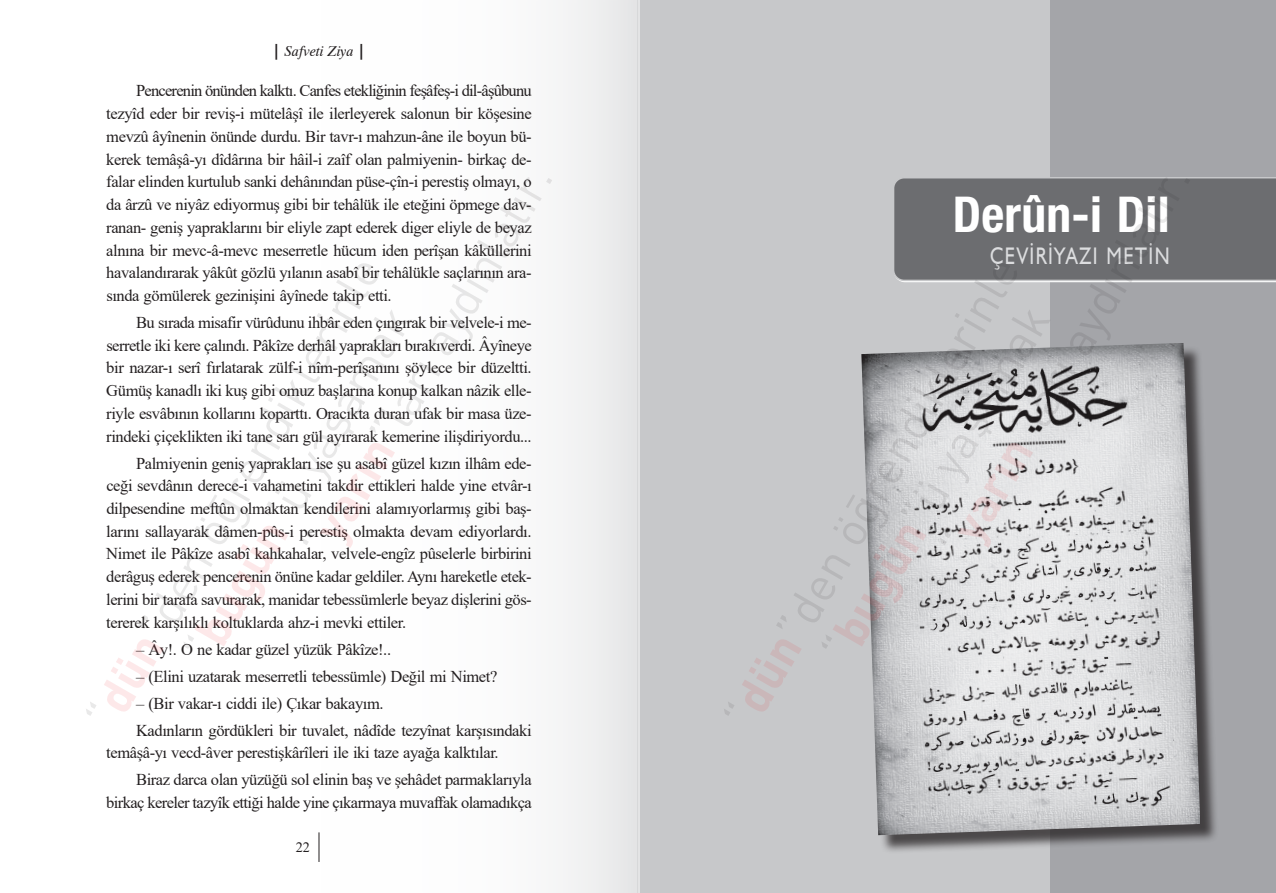
<style>
.page{position:relative;width:1276px;height:893px;background:#fff}
.page>*{position:absolute;margin:0;border:0;box-sizing:border-box;transform-origin:0 0}
.t1{font:700 condensed 49.5px "Helvetica Neue LT Pro";letter-spacing:.005em;color:#fff}
.t2{font:24px "Humanist 521 BT";letter-spacing:.075em;color:#dcdddf;scale:.8 1}
.t3{font:16.5px/22.6px "Times New Roman";letter-spacing:-.025em;color:#231f20;text-align:justify}
.t4{font:italic 14.25px "DBY";color:#231f20}
.t5{font:14.25px "Times New Roman";color:#231f20}
.s1{font-weight:700;font-style:normal;font-size:15.75px}
</style>
<div class="page">
<div style="left:0;top:0;width:638px;height:893px;background:linear-gradient(to right,#fff,#f4f4f4)"></div>
<div style="left:640px;top:0;width:472px;height:893px;background:#c7c8ca"></div>
<div style="left:1050px;top:0;width:226px;height:893px;background:#a4a5a9"></div>
<div style="left:864px;top:346px;width:354px;height:508px;background:#231f20;opacity:.75"></div>
<div style="left:894px;top:177px;width:382px;height:106px;background:#6c6d70"></div>
<svg style="left:864px;top:346px;width:336px;height:489px"></svg>
<hr style="left:319px;top:832px;width:1px;height:30px;background:#231f20">
<svg style="left:369px;top:177px;width:183px;height:256px"></svg>
<svg style="left:183px;top:309px;width:230px;height:340px"></svg>
<svg style="left:138px;top:263px;width:241px;height:366px"></svg>
<svg style="left:104px;top:639px;width:60px;height:73px"></svg>
<svg style="left:86px;top:701px;width:11px;height:15px"></svg>
<svg style="left:1007px;top:177px;width:183px;height:256px"></svg>
<svg style="left:822px;top:309px;width:228px;height:340px"></svg>
<svg style="left:776px;top:263px;width:241px;height:366px"></svg>
<svg style="left:742px;top:639px;width:59px;height:72px"></svg>
<svg style="left:724px;top:702px;width:10px;height:13px"></svg>
<p class="t4" style="left:273px;top:42px;width:94px"><span class="s1">|</span> Safveti Ziya <span class="s1">|</span></p>
<p class="t3" style="left:106px;top:79px;width:427px;text-indent:30px">Pencerenin önünden kalktı. Canfes etekliğinin feşâfeş-i dil-âşûbunu tezyîd eder bir reviş-i mütelâşî ile ilerleyerek salonun bir köşesine mevzû âyînenin önünde durdu. Bir tavr-ı mahzun-âne ile boyun bü&shy;kerek temâşâ-yı dîdârına bir hâil-i zaîf olan palmiyenin- birkaç de&shy;falar elinden kurtulub sanki dehânından püse-çîn-i perestiş olmayı, o da ârzû ve niyâz ediyormuş gibi bir tehâlük ile eteğini öpmege dav&shy;ranan- geniş yapraklarını bir eliyle zapt ederek diger eliyle de beyaz alnına bir mevc-â-mevc meserretle hücum iden perîşan kâküllerini havalandırarak yâkût gözlü yılanın asabî bir tehâlükle saçlarının ara&shy;sında gömülerek gezinişini âyînede takip etti.</p>
<p class="t3" style="left:106px;top:311px;width:427px;text-indent:30px">Bu sırada misafir vürûdunu ihbâr eden çıngırak bir velvele-i me&shy;serretle iki kere çalındı. Pâkîze derhâl yaprakları bırakıverdi. Âyîneye bir nazar-ı serî fırlatarak zülf-i nîm-perîşanını şöylece bir düzeltti.<br>Gümüş kanadlı iki kuş gibi omuz başlarına konup kalkan nâzik elle&shy;riyle esvâbının kollarını koparttı. Oracıkta duran ufak bir masa üze&shy;rindeki çiçeklikten iki tane sarı gül ayırarak kemerine ilişdiriyordu...</p>
<p class="t3" style="left:106px;top:451px;width:427px;text-indent:30px">Palmiyenin geniş yaprakları ise şu asabî güzel kızın ilhâm ede&shy;ceği sevdânın derece-i vahametini takdir ettikleri halde yine etvâr-ı dilpesendine meftûn olmaktan kendilerini alamıyorlarmış gibi baş&shy;larını sallayarak dâmen-pûs-i perestiş olmakta devam ediyorlardı.<br>Nimet ile Pâkîze asabî kahkahalar, velvele-engîz pûselerle birbirini derâguş ederek pencerenin önüne kadar geldiler. Aynı hareketle etek&shy;lerini bir tarafa savurarak, manidar tebessümlerle beyaz dişlerini gös&shy;tererek karşılıklı koltuklarda ahz-i mevki ettiler.</p>
<p class="t3" style="left:136px;top:637px;width:256px">– Ây!. O ne kadar güzel yüzük Pâkîze!..</p>
<p class="t3" style="left:136px;top:664px;width:363px">– (Elini uzatarak meserretli tebessümle) Değil mi Nimet?</p>
<p class="t3" style="left:136px;top:689px;width:397px;line-height:27px">– (Bir vakar-ı ciddi ile) Çıkar bakayım.<br>Kadınların gördükleri bir tuvalet, nâdîde tezyînat karşısındaki</p>
<p class="t3" style="left:136px;top:739px;width:397px;line-height:27px;text-indent:-30px">temâşâ-yı vecd-âver perestişkârîleri ile iki taze ayağa kalktılar.<br>Biraz darca olan yüzüğü sol elinin baş ve şehâdet parmaklarıyla</p>
<p class="t3" style="left:106px;top:791px;width:427px">birkaç kereler tazyîk ettiği halde yine çıkarmaya muvaffak olamadıkça</p>
<p class="t5" style="left:296px;top:837px;width:16px">22</p>
<p class="t1" style="left:952px;top:184px;width:218px">Derûn-i Dil</p>
<p class="t2" style="left:990px;top:241px;width:226px">ÇEVIRIYAZI METIN</p>
</div>
